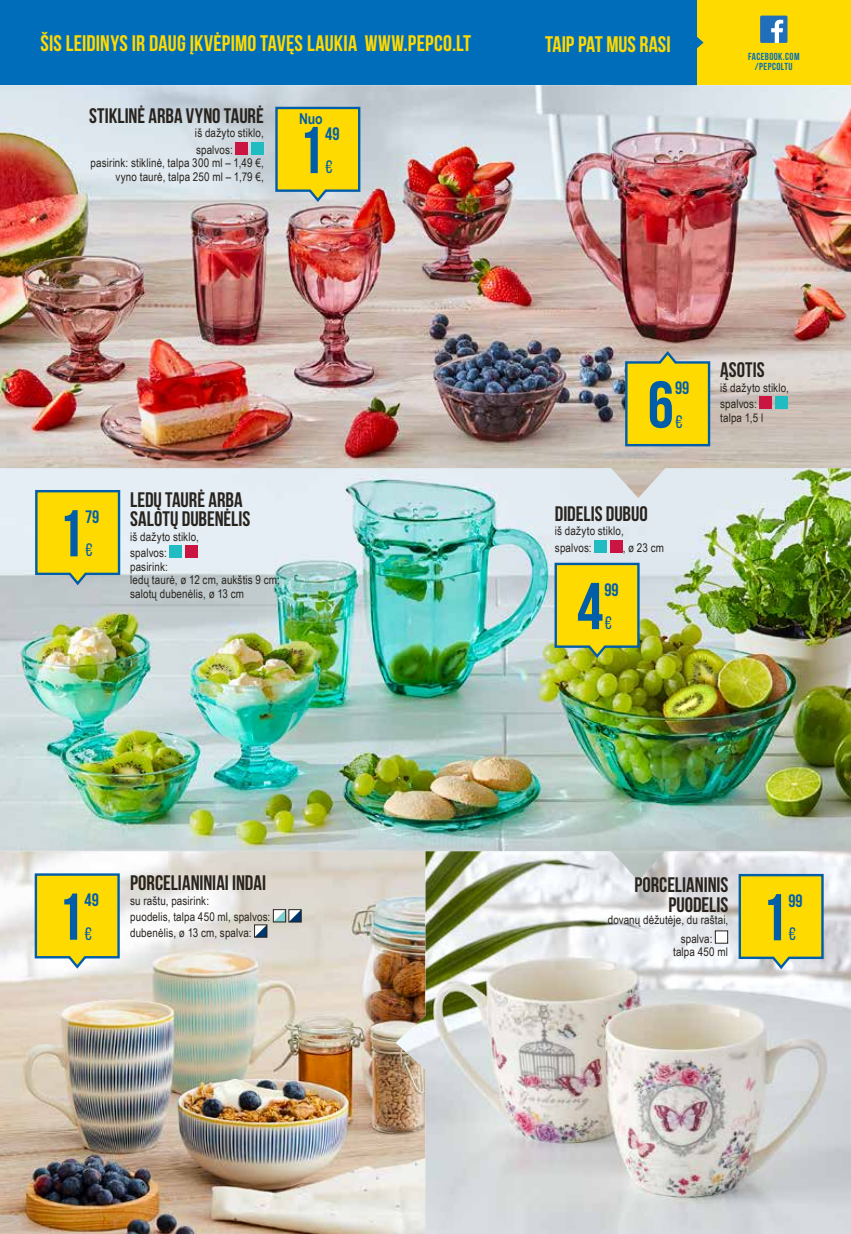
<style>
.page{position:relative;width:851px;height:1234px;background:#fff}
.page>*{position:absolute;margin:0;border:0;box-sizing:border-box;transform-origin:0 0}
.t1{font:700 66px "Bebas Neue";color:#005ea9}
.t2{font:700 22.5px "Bebas Neue";letter-spacing:.005em;color:#ffda00}
.t3{font:700 21px/19.5px "Bebas Neue";color:#28231d}
.t4{font:700 18px "Bebas Neue";letter-spacing:-.01em;color:#005ea9}
.t5{font:18px "Bebas Neue";color:#005ea9}
.t6{font:700 15px "Arial Narrow";color:#005ea9}
.t7{font:12px/16.5px "Arial Narrow";letter-spacing:.01em;color:#28231d}
.t8{font:700 10.2px/9.4px "Bebas Neue";letter-spacing:.04em;color:#006dbb;text-align:center}
</style>
<div class="page">
<img style="left:0;top:880px;width:395px;height:353px">
<img style="left:395px;top:880px;width:455px;height:353px">
<img style="left:0;top:498px;width:850px;height:382px">
<img style="left:0;top:85px;width:850px;height:413px">
<svg style="left:274px;top:105px;width:87px;height:99px;background:#dfcd30"></svg>
<svg style="left:624px;top:349px;width:87px;height:98px;background:#dec928"></svg>
<svg style="left:34px;top:488px;width:87px;height:99px;background:#decc2f"></svg>
<svg style="left:553px;top:561px;width:87px;height:98px;background:#dbca1c"></svg>
<svg style="left:33px;top:872px;width:88px;height:98px;background:#e5d234"></svg>
<svg style="left:737px;top:872px;width:87px;height:98px;background:#e1ce30"></svg>
<div style="left:169px;top:545px;width:13px;height:13px;background:#20bcc2"></div>
<div style="left:185px;top:545px;width:13px;height:13px;background:#ca1543"></div>
<div style="left:759px;top:396px;width:13px;height:13px;background:#ca1543"></div>
<div style="left:775px;top:396px;width:12px;height:13px;background:#20bcc2"></div>
<svg style="left:273px;top:909px;width:26px;height:13px"></svg>
<div style="left:288px;top:909px;width:13px;height:13px;border:1px solid #28231d"></div>
<svg style="left:256px;top:926px;width:9px;height:9px"></svg>
<div style="left:254px;top:924px;width:13px;height:13px;border:1px solid #28231d"></div>
<div style="left:235px;top:142px;width:13px;height:13px;background:#ca1543"></div>
<div style="left:251px;top:142px;width:13px;height:13px;background:#20bcc2"></div>
<div style="left:594px;top:539px;width:13px;height:13px;background:#20bcc2"></div>
<div style="left:609px;top:539px;width:13px;height:13px;background:#ca1543"></div>
<div style="left:715px;top:930px;width:12px;height:13px;background:#fff"></div>
<div style="left:0;top:0;width:850px;height:85px;background:#ffda00"></div>
<svg style="left:696px;top:0;width:7px;height:85px"></svg>
<div style="left:0;top:0;width:696px;height:85px;background:#006dbb"></div>
<svg style="left:760px;top:16px;width:27px;height:27px"></svg>
<h2 class="t2" style="left:40px;top:31px;width:432px">ŠIS LEIDINYS IR DAUG ĮKVĖPIMO TAVĘS LAUKIA WWW.PEPCO.LT</h2>
<h2 class="t2" style="left:545px;top:31px;width:127px">TAIP PAT MUS RASI</h2>
<h3 class="t3" style="left:89px;top:106px;width:176px">STIKLINĖ ARBA VYNO TAURĖ</h3>
<p class="t7" style="left:195px;top:124px;width:70px">iš dažyto stiklo, spalvos:</p>
<p class="t7" style="left:91px;top:156px;width:175px;line-height:13.5px;text-align:right">pasirink: stiklinė, talpa 300 ml – 1,49 €, vyno taurė, talpa 250 ml – 1,79 €,</p>
<p class="t6" style="left:299px;top:107px;width:25px">Nuo</p>
<h1 class="t1" style="left:298px;top:114px;width:28px">1</h1>
<h3 class="t4" style="left:325px;top:123px;width:16px">49</h3>
<h3 class="t5" style="left:325px;top:157px;width:9px">€</h3>
<p class="t8" style="left:748px;top:52px;width:53px">FACEBOOK.COM /PEPCOLTU</p>
<h1 class="t1" style="left:58px;top:497px;width:28px">1</h1>
<h3 class="t4" style="left:85px;top:506px;width:16px">79</h3>
<h3 class="t5" style="left:85px;top:540px;width:9px">€</h3>
<h3 class="t3" style="left:130px;top:489px;width:122px">LEDŲ TAURĖ ARBA<br>SALOTŲ DUBENĖLIS</h3>
<p class="t7" style="left:130px;top:527px;width:70px">iš dažyto stiklo, spalvos:</p>
<p class="t7" style="left:130px;top:559px;width:151px;line-height:13.5px">pasirink:<br>ledų taurė, ø 12 cm, aukštis 9 cm; salotų dubenėlis, ø 13 cm</p>
<h1 class="t1" style="left:647px;top:368px;width:28px">6</h1>
<h3 class="t4" style="left:675px;top:378px;width:16px">99</h3>
<h3 class="t5" style="left:675px;top:411px;width:9px">€</h3>
<h3 class="t3" style="left:555px;top:503px;width:94px">DIDELIS DUBUO</h3>
<p class="t7" style="left:555px;top:522px;width:70px">iš dažyto stiklo, spalvos:</p>
<p class="t7" style="left:622px;top:538px;width:43px">, ø 23 cm</p>
<h1 class="t1" style="left:577px;top:570px;width:28px">4</h1>
<h3 class="t4" style="left:604px;top:579px;width:16px">99</h3>
<h3 class="t5" style="left:604px;top:613px;width:9px">€</h3>
<h3 class="t3" style="left:720px;top:360px;width:46px">ĄSOTIS</h3>
<p class="t7" style="left:720px;top:379px;width:70px">iš dažyto stiklo, spalvos:</p>
<p class="t7" style="left:720px;top:409px;width:45px">talpa 1,5 l</p>
<h1 class="t1" style="left:57px;top:880px;width:28px">1</h1>
<h3 class="t4" style="left:85px;top:889px;width:16px">49</h3>
<h3 class="t5" style="left:85px;top:923px;width:9px">€</h3>
<h3 class="t3" style="left:130px;top:872px;width:137px">PORCELIANINIAI INDAI</h3>
<p class="t7" style="left:130px;top:891px;width:142px">su raštu, pasirink:<br>puodelis, talpa 450 ml, spalvos:</p>
<p class="t7" style="left:130px;top:923px;width:123px">dubenėlis, ø 13 cm, spalva:</p>
<h3 class="t3" style="left:634px;top:874px;width:95px;text-align:right">PORCELIANINIS<br>PUODELIS</h3>
<p class="t7" style="left:680px;top:910px;width:49px;line-height:18.1px;text-indent:-73px">dovanų dėžutėje, du raštai, spalva:</p>
<p class="t7" style="left:673px;top:942px;width:56px">talpa 450 ml</p>
<h1 class="t1" style="left:761px;top:881px;width:28px">1</h1>
<h3 class="t4" style="left:788px;top:890px;width:16px">99</h3>
<h3 class="t5" style="left:788px;top:924px;width:9px">€</h3>
</div>
